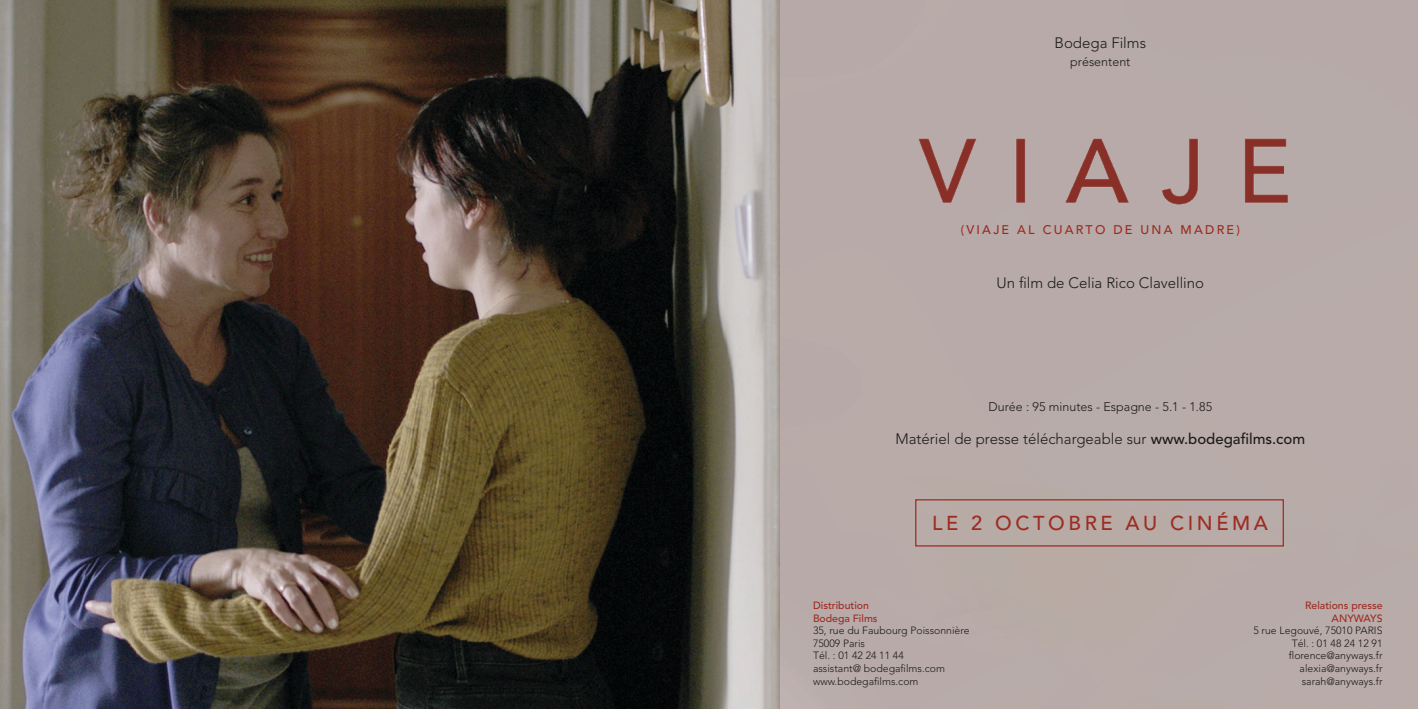
<style>
.page{position:relative;width:1418px;height:709px;background:#fff}
.page>*{position:absolute;margin:0;border:0;box-sizing:border-box;transform-origin:0 0}
.t1{font:500 20px "Avenir";letter-spacing:.18em;color:#9e2b21}
.t2{font:300 15px "Avenir";color:#1c1b1b}
.t3{font:300 12.5px "Avenir";color:#1c1b1b}
.t4{font:500 12.5px "Avenir";letter-spacing:.18em;color:#9e2b21}
.t5{font:300 10.5px/12.6px "Avenir";color:#1c1b1b}
.t6{font:500 10.5px/12.6px "Avenir";color:#9e2b21}
.s1{font-weight:500}
</style>
<div class="page">
<div style="left:780px;top:0;width:637px;height:709px;background:#b7aba9"></div>
<img style="left:867px;top:95px;width:453px;height:167px">
<div style="left:915px;top:499px;width:368px;height:47px;border:1px solid #9e2b21"></div>
<img style="left:0;top:0;width:780px;height:709px">
<h2 class="t2" style="left:1054px;top:34px;width:93px">Bodega Films</h2>
<p class="t3" style="left:1070px;top:54px;width:62px">présentent</p>
<p class="t4" style="left:960px;top:222px;width:281px">(VIAJE AL CUARTO DE UNA MADRE)</p>
<h2 class="t2" style="left:996px;top:274px;width:209px">Un film de Celia Rico Clavellino</h2>
<p class="t3" style="left:988px;top:399px;width:225px">Durée : 95 minutes - Espagne - 5.1 - 1.85</p>
<h2 class="t2" style="left:895px;top:430px;width:411px">Matériel de presse téléchargeable sur <span class="s1">www.bodegafilms.com</span></h2>
<h1 class="t1" style="left:932px;top:511px;width:337px">LE 2 OCTOBRE AU CINÉMA</h1>
<p class="t6" style="left:813px;top:599px;width:66px">Distribution<br>Bodega Films</p>
<p class="t5" style="left:813px;top:624px;width:158px">35, rue du Faubourg Poissonnière<br>75009 Paris<br>Tél. : 01 42 24 11 44<br>assistant@ bodegafilms.com www.bodegafilms.com</p>
<p class="t6" style="left:1304px;top:599px;width:79px;text-align:right">Relations presse<br>ANYWAYS</p>
<p class="t5" style="left:1253px;top:624px;width:131px;text-align:right">5 rue Legouvé, 75010 PARIS<br>Tél. : 01 48 24 12 91 florence@anyways.fr alexia@anyways.fr sarah@anyways.fr</p>
</div>
